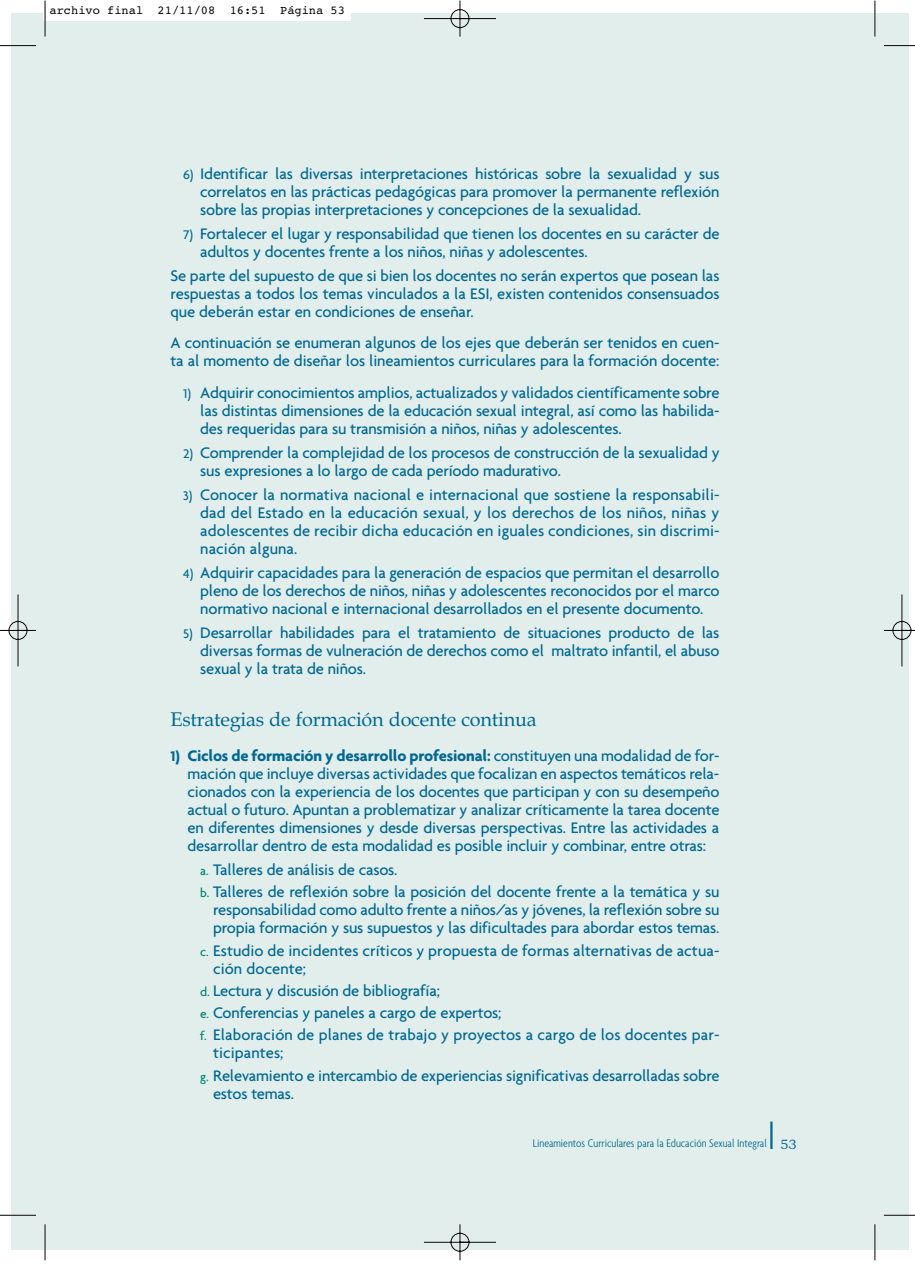
<style>
.page{position:relative;width:915px;height:1276px;background:#fff}
.page>*{position:absolute;margin:0;border:0;box-sizing:border-box;transform-origin:0 0}
.t1{font:19.8px "Book Antiqua";letter-spacing:-.01em;color:#006893}
.t2{font:500 16.5px/18px "Agenda";letter-spacing:-.01em;color:#006893}
.t3{font:300 condensed 12px "Agenda";color:#006893}
.t4{font:12px "Courier";color:#000}
.s1{font-size:13.5px}
.s2{font-weight:700;font-size:15px}
.s3{font-weight:700}
.s4{font-size:13.2px;color:#008575}
.s5{font-family:"Bookman Old Style";font-weight:400;font-stretch:normal;font-size:13.5px}
</style>
<div class="page">
<div style="left:0;top:0;width:914px;height:1260px;background:#e2eeeb"></div>
<p class="t4" style="left:50px;top:7px;width:297px">archivo final 21/11/08 16:51 Página 53</p>
<p class="t2" style="left:200px;top:166px;width:520px;text-align:justify;text-indent:-17px"><span class="s1">6)</span> Identificar las diversas interpretaciones históricas sobre la sexualidad y sus correlatos en las prácticas pedagógicas para promover la permanente reflexión sobre las propias interpretaciones y concepciones de la sexualidad.</p>
<p class="t2" style="left:200px;top:226px;width:520px;text-indent:-17px"><span class="s1">7)</span> Fortalecer el lugar y responsabilidad que tienen los docentes en su carácter de adultos y docentes frente a los niños, niñas y adolescentes.</p>
<p class="t2" style="left:170px;top:268px;width:550px;text-align:justify">Se parte del supuesto de que si bien los docentes no serán expertos que posean las respuestas a todos los temas vinculados a la ESI, existen contenidos consensuados que deberán estar en condiciones de enseñar.</p>
<p class="t2" style="left:170px;top:335px;width:550px">A continuación se enumeran algunos de los ejes que deberán ser tenidos en cuen&shy;ta al momento de diseñar los lineamientos curriculares para la formación docente:</p>
<p class="t2" style="left:200px;top:385px;width:520px;text-align:justify;text-indent:-17px"><span class="s1">1)</span> Adquirir conocimientos amplios, actualizados y validados científicamente sobre las distintas dimensiones de la educación sexual integral, así como las habilida&shy;des requeridas para su transmisión a niños, niñas y adolescentes.</p>
<p class="t2" style="left:200px;top:445px;width:520px;text-indent:-17px"><span class="s1">2)</span> Comprender la complejidad de los procesos de construcción de la sexualidad y sus expresiones a lo largo de cada período madurativo.</p>
<p class="t2" style="left:200px;top:487px;width:520px;text-align:justify;text-indent:-17px"><span class="s1">3)</span> Conocer la normativa nacional e internacional que sostiene la responsabili&shy;dad del Estado en la educación sexual, y los derechos de los niños, niñas y adolescentes de recibir dicha educación en iguales condiciones, sin discrimi&shy;nación alguna.</p>
<p class="t2" style="left:200px;top:565px;width:520px;text-align:justify;text-indent:-17px"><span class="s1">4)</span> Adquirir capacidades para la generación de espacios que permitan el desarrollo pleno de los derechos de niños, niñas y adolescentes reconocidos por el marco normativo nacional e internacional desarrollados en el presente documento.</p>
<p class="t2" style="left:200px;top:625px;width:520px;text-align:justify;text-indent:-17px"><span class="s1">5)</span> Desarrollar habilidades para el tratamiento de situaciones producto de las diversas formas de vulneración de derechos como el maltrato infantil, el abuso sexual y la trata de niños.</p>
<p class="t1" style="left:170px;top:711px;width:367px">Estrategias de formación docente continua</p>
<p class="t2" style="left:187px;top:748px;width:533px;text-align:justify;text-indent:-17px"><span class="s2">1)</span> <span class="s3">Ciclos de formación y desarrollo profesional:</span> constituyen una modalidad de for&shy;mación que incluye diversas actividades que focalizan en aspectos temáticos rela&shy;cionados con la experiencia de los docentes que participan y con su desempeño actual o futuro. Apuntan a problematizar y analizar críticamente la tarea docente en diferentes dimensiones y desde diversas perspectivas. Entre las actividades a desarrollar dentro de esta modalidad es posible incluir y combinar, entre otras:</p>
<p class="t2" style="left:200px;top:860px;width:520px;line-height:22.2px"><span class="s4">a.</span> Talleres de análisis de casos.<br><span class="s4">b.</span> Talleres de reflexión sobre la posición del docente frente a la temática y su</p>
<p class="t2" style="left:213px;top:902px;width:508px">responsabilidad como adulto frente a niños/as y jóvenes, la reflexión sobre su propia formación y sus supuestos y las dificultades para abordar estos temas.</p>
<p class="t2" style="left:213px;top:942px;width:508px;text-indent:-13px"><span class="s4">c.</span> Estudio de incidentes críticos y propuesta de formas alternativas de actua&shy;ción docente;</p>
<p class="t2" style="left:200px;top:980px;width:520px;line-height:22.2px"><span class="s4">d.</span> Lectura y discusión de bibliografía;<br><span class="s4">e.</span> Conferencias y paneles a cargo de expertos;<br><span class="s4">f.</span> Elaboración de planes de trabajo y proyectos a cargo de los docentes par-</p>
<p class="t2" style="left:200px;top:1043px;width:520px;line-height:22.2px;text-indent:13px">ticipantes;<br><span class="s4">g.</span> Relevamiento e intercambio de experiencias significativas desarrolladas sobre</p>
<p class="t2" style="left:213px;top:1085px;width:83px">estos temas.</p>
<p class="t3" style="left:532px;top:1138px;width:265px">Lineamientos Curriculares para la Educación Sexual Integral <span class="s5">53</span></p>
</div>
